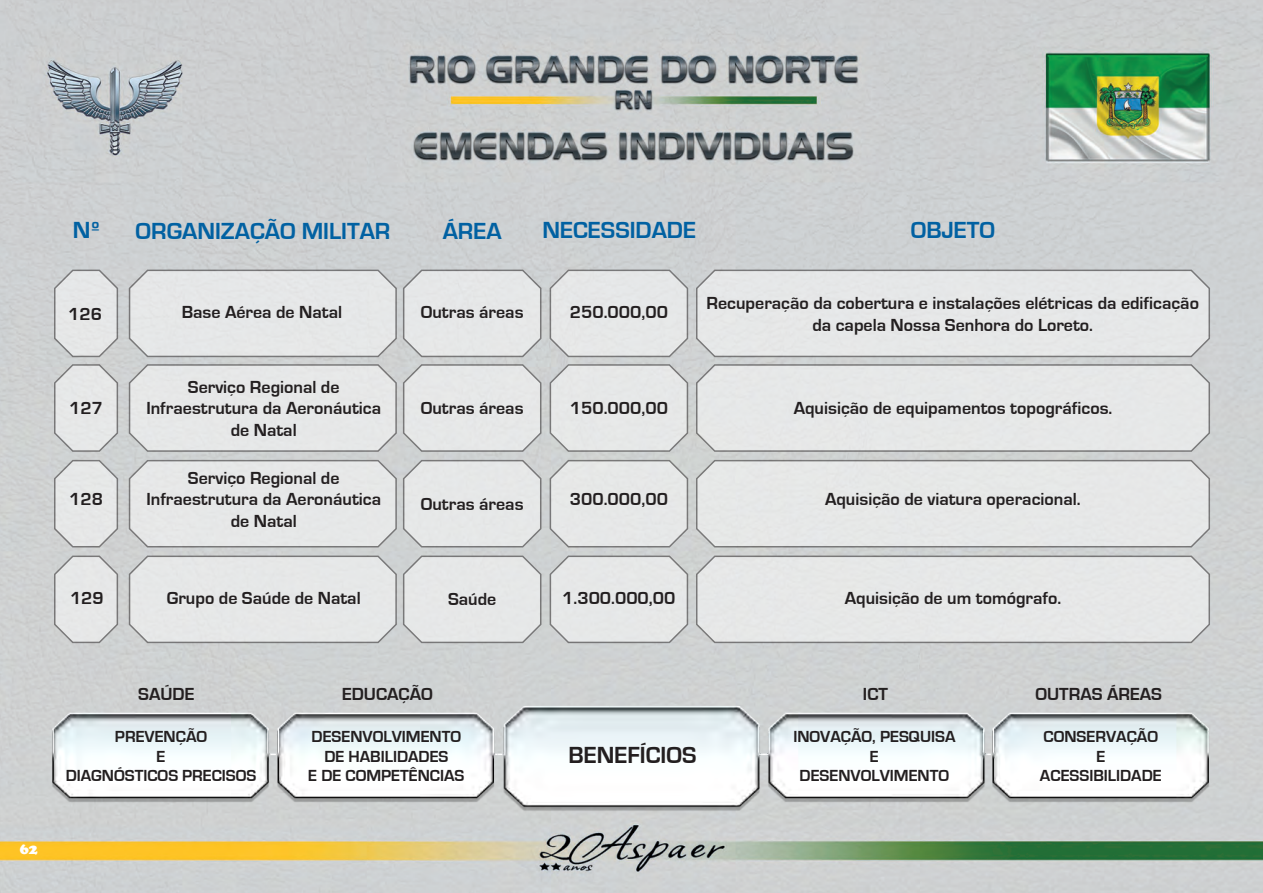
<style>
.page{position:relative;width:1263px;height:893px;background:#fff}
.page>*{position:absolute;margin:0;border:0;box-sizing:border-box;transform-origin:0 0}
.t1{font:700 24px "Eurostile";color:#0161a2}
.t2{font:700 24px "Eurostile";color:#231f20}
.t3{font:700 18px/21.6px "Eurostile";color:#231f20;text-align:center}
.t4{font:700 16.5px/19.8px "Eurostile";color:#231f20;text-align:center}
.t5{font:900 15px "Cooper";color:#fff}
</style>
<div class="page">
<img style="left:0;top:0;width:1263px;height:893px">
<svg style="left:695px;top:268px;width:516px;height:90px;background:#e0e1e2"></svg>
<svg style="left:695px;top:363px;width:516px;height:90px;background:#e0e2e2"></svg>
<svg style="left:53px;top:268px;width:66px;height:280px;background:#dadbdb"></svg>
<svg style="left:549px;top:268px;width:140px;height:280px;background:#dedfdf"></svg>
<svg style="left:695px;top:458px;width:516px;height:90px;background:#e1e2e2"></svg>
<svg style="left:128px;top:268px;width:414px;height:280px;background:#dee0e0"></svg>
<svg style="left:53px;top:554px;width:66px;height:90px;background:#dbdcdc"></svg>
<svg style="left:549px;top:554px;width:140px;height:90px;background:#dee0e0"></svg>
<svg style="left:695px;top:554px;width:516px;height:90px;background:#e0e2e2"></svg>
<svg style="left:128px;top:554px;width:414px;height:90px;background:#dfe1e1"></svg>
<img style="left:44px;top:688px;width:1173px;height:132px">
<h1 class="t1" style="left:73px;top:217px;width:29px">Nº</h1>
<p class="t3" style="left:68px;top:303px;width:35px">126</p>
<h1 class="t1" style="left:443px;top:218px;width:60px">ÁREA</h1>
<h1 class="t1" style="left:136px;top:218px;width:256px">ORGANIZAÇÃO MILITAR</h1>
<h1 class="t1" style="left:542px;top:217px;width:155px">NECESSIDADE</h1>
<h1 class="t1" style="left:911px;top:217px;width:86px">OBJETO</h1>
<p class="t3" style="left:182px;top:302px;width:162px">Base Aérea de Natal</p>
<p class="t3" style="left:570px;top:302px;width:100px">250.000,00</p>
<p class="t3" style="left:706px;top:293px;width:494px">Recuperação da cobertura e instalações elétricas da edificação da capela Nossa Senhora do Loreto.</p>
<p class="t3" style="left:421px;top:302px;width:104px">Outras áreas</p>
<p class="t3" style="left:146px;top:376px;width:236px">Serviço Regional de<br>Infraestrutura da Aeronáutica de Natal</p>
<p class="t3" style="left:421px;top:397px;width:104px">Outras áreas</p>
<p class="t3" style="left:570px;top:397px;width:100px">150.000,00</p>
<p class="t3" style="left:69px;top:398px;width:35px">127</p>
<p class="t3" style="left:794px;top:397px;width:320px">Aquisição de equipamentos topográficos.</p>
<p class="t3" style="left:69px;top:489px;width:35px">128</p>
<p class="t3" style="left:70px;top:588px;width:35px">129</p>
<p class="t3" style="left:146px;top:467px;width:236px">Serviço Regional de<br>Infraestrutura da Aeronáutica de Natal</p>
<p class="t3" style="left:167px;top:587px;width:195px">Grupo de Saúde de Natal</p>
<p class="t3" style="left:421px;top:493px;width:104px">Outras áreas</p>
<p class="t3" style="left:570px;top:489px;width:100px">300.000,00</p>
<p class="t3" style="left:448px;top:589px;width:50px">Saúde</p>
<p class="t3" style="left:562px;top:587px;width:115px">1.300.000,00</p>
<p class="t3" style="left:825px;top:489px;width:257px">Aquisição de viatura operacional.</p>
<p class="t3" style="left:845px;top:587px;width:218px">Aquisição de um tomógrafo.</p>
<p class="t5" style="left:20px;top:841px;width:20px">62</p>
<p class="t3" style="left:138px;top:683px;width:58px">SAÚDE</p>
<p class="t3" style="left:342px;top:683px;width:92px">EDUCAÇÃO</p>
<p class="t3" style="left:863px;top:683px;width:27px">ICT</p>
<p class="t3" style="left:1035px;top:683px;width:128px">OUTRAS ÁREAS</p>
<p class="t4" style="left:66px;top:727px;width:192px">PREVENÇÃO<br>E<br>DIAGNÓSTICOS PRECISOS</p>
<p class="t4" style="left:308px;top:727px;width:158px">DESENVOLVIMENTO<br>DE HABILIDADES<br>E DE COMPETÊNCIAS</p>
<p class="t4" style="left:793px;top:727px;width:164px">INOVAÇÃO, PESQUISA<br>E<br>DESENVOLVIMENTO</p>
<p class="t4" style="left:1040px;top:727px;width:123px">CONSERVAÇÃO<br>E<br>ACESSIBILIDADE</p>
<h1 class="t2" style="left:569px;top:742px;width:129px">BENEFÍCIOS</h1>
</div>
